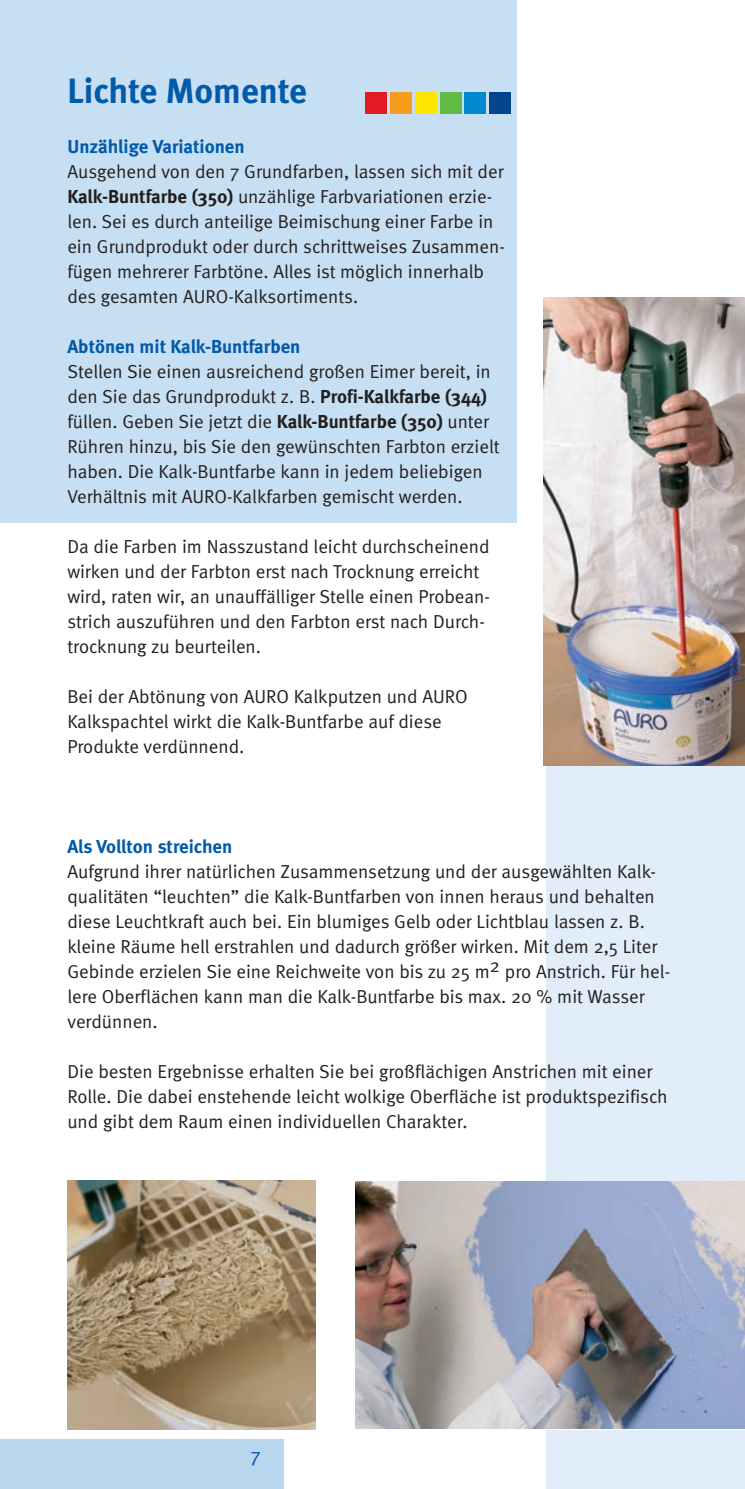
<style>
.page{position:relative;width:745px;height:1489px;background:#fff}
.page>*{position:absolute;margin:0;border:0;box-sizing:border-box;transform-origin:0 0}
.t1{font:700 35px "Meta";color:#015aaa}
.t2{font:20px "Meta Normal";color:#015aaa}
.t3{font:18.75px/25px "Meta Normal";color:#231f20}
.t4{font:700 18.75px "Meta";color:#015aaa}
.s1{font-family:"Meta";font-weight:700}
</style>
<div class="page">
<div style="left:546px;top:559px;width:198px;height:929px;background:#e1edf8"></div>
<div style="left:0;top:0;width:516px;height:522px;background:#c7dff2"></div>
<hr style="left:0;top:957px;width:1px;height:531px;background:#c7dff2">
<div style="left:0;top:1439px;width:283px;height:49px;background:#b9d6ef"></div>
<img style="left:67px;top:1180px;width:248px;height:248px">
<img style="left:355px;top:1181px;width:389px;height:247px">
<img style="left:543px;top:298px;width:201px;height:467px">
<div style="left:365px;top:92px;width:21px;height:21px;background:#e21a21"></div>
<div style="left:390px;top:92px;width:21px;height:21px;background:#f89c1c"></div>
<div style="left:415px;top:92px;width:21px;height:21px;background:#ffe601"></div>
<div style="left:439px;top:92px;width:22px;height:21px;background:#60bb46"></div>
<div style="left:464px;top:92px;width:21px;height:21px;background:#0089cf"></div>
<div style="left:489px;top:92px;width:21px;height:21px;background:#02448d"></div>
<h1 class="t1" style="left:67px;top:70px;width:241px">Lichte Momente</h1>
<p class="t4" style="left:67px;top:135px;width:179px">Unzählige Variationen</p>
<p class="t3" style="left:67px;top:158px;width:438px">Ausgehend von den 7 Grundfarben, lassen sich mit der <span class="s1">Kalk-Buntfarbe (350)</span> unzählige Farbvariationen erzie&shy;len. Sei es durch anteilige Beimischung einer Farbe in ein Grundprodukt oder durch schrittweises Zusammen&shy;fügen mehrerer Farbtöne. Alles ist möglich innerhalb des gesamten AURO-Kalksortiments.</p>
<p class="t4" style="left:67px;top:335px;width:234px">Abtönen mit Kalk-Buntfarben</p>
<p class="t3" style="left:67px;top:358px;width:433px">Stellen Sie einen ausreichend großen Eimer bereit, in den Sie das Grundprodukt z. B. <span class="s1">Profi-Kalkfarbe (344) </span>füllen. Geben Sie jetzt die <span class="s1">Kalk-Buntfarbe (350)</span> unter Rühren hinzu, bis Sie den gewünschten Farbton erzielt haben. Die Kalk-Buntfarbe kann in jedem beliebigen Verhältnis mit AURO-Kalkfarben gemischt werden.</p>
<p class="t3" style="left:67px;top:533px;width:423px">Da die Farben im Nasszustand leicht durchscheinend wirken und der Farbton erst nach Trocknung erreicht wird, raten wir, an unauffälliger Stelle einen Probean&shy;strich auszuführen und den Farbton erst nach Durch&shy;trocknung zu beurteilen.</p>
<p class="t3" style="left:67px;top:683px;width:401px">Bei der Abtönung von AURO Kalkputzen und AURO<br>Kalkspachtel wirkt die Kalk-Buntfarbe auf diese<br>Produkte verdünnend.</p>
<p class="t4" style="left:67px;top:835px;width:166px">Als Vollton streichen</p>
<p class="t3" style="left:67px;top:858px;width:604px">Aufgrund ihrer natürlichen Zusammensetzung und der ausgewählten Kalk&shy;qualitäten “leuchten” die Kalk-Buntfarben von innen heraus und behalten diese Leuchtkraft auch bei. Ein blumiges Gelb oder Lichtblau lassen z. B. kleine Räume hell erstrahlen und dadurch größer wirken. Mit dem 2,5 Liter Gebinde erzielen Sie eine Reichweite von bis zu 25 m2 pro Anstrich. Für hel&shy;lere Oberflächen kann man die Kalk-Buntfarbe bis max. 20 % mit Wasser verdünnen.</p>
<p class="t3" style="left:67px;top:1058px;width:601px">Die besten Ergebnisse erhalten Sie bei großflächigen Anstrichen mit einer<br>Rolle. Die dabei enstehende leicht wolkige Oberfläche ist produktspezifisch und gibt dem Raum einen individuellen Charakter.</p>
<p class="t2" style="left:251px;top:1443px;width:11px">7</p>
</div>
